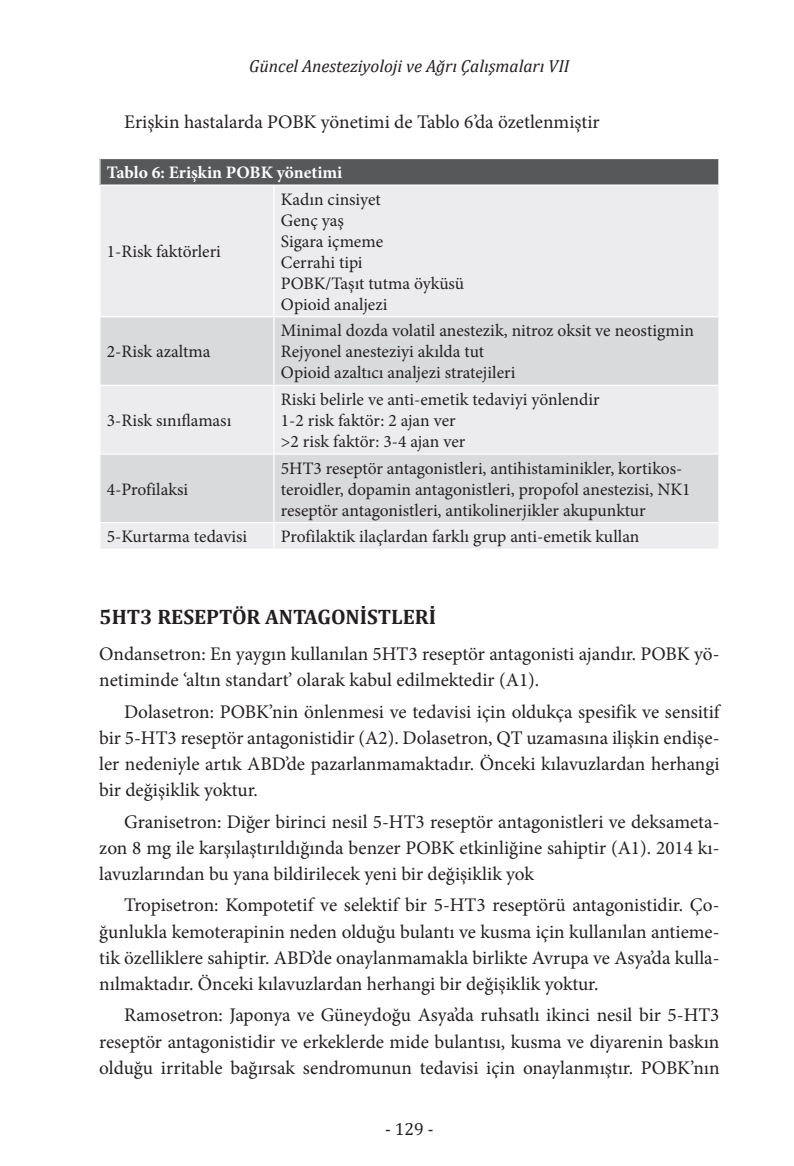
<style>
.page{position:relative;width:794px;height:1166px;background:#fff}
.page>*{position:absolute;margin:0;border:0;box-sizing:border-box;transform-origin:0 0}
.baslık_1{font:700 21px "Cambria";color:#231f20}
.duzyazi{font:19.25px/26.2px "Minion Pro";color:#231f20;text-align:justify}
.duzyazi_2{font:19.25px/26.2px "Minion Pro";color:#231f20}
.tabloyazi{font:17.5px/21px "Minion Pro";color:#231f20}
.t1{font:italic 17.5px "Cambria";color:#231f20}
.tabloyazibold{font:700 17.5px "Minion Pro";color:#fff}
.t2{font:17.5px "Cambria";color:#231f20}
</style>
<div class="page">
<div style="left:100px;top:158px;width:619px;height:27px;background:#57585a"></div>
<div style="left:101px;top:186px;width:617px;height:363px;background:#ececee"></div>
<svg style="left:100px;top:317px;width:618px;height:205px;background:#dfe0e2"></svg>
<hr style="left:273px;top:186px;width:1px;height:130px;background:#fff">
<hr style="left:99px;top:316px;width:175px;height:1px;background:#fff">
<hr style="left:274px;top:316px;width:445px;height:1px;background:#fff">
<hr style="left:273px;top:317px;width:1px;height:68px;background:#fff">
<hr style="left:99px;top:385px;width:175px;height:1px;background:#fff">
<hr style="left:274px;top:385px;width:445px;height:1px;background:#fff">
<hr style="left:273px;top:386px;width:1px;height:67px;background:#fff">
<hr style="left:99px;top:453px;width:175px;height:2px;background:#fff">
<hr style="left:274px;top:453px;width:445px;height:2px;background:#fff">
<hr style="left:273px;top:455px;width:1px;height:67px;background:#fff">
<hr style="left:99px;top:522px;width:175px;height:1px;background:#fff">
<hr style="left:274px;top:522px;width:445px;height:1px;background:#fff">
<svg style="left:273px;top:523px;width:1px;height:26px"></svg>
<hr style="left:99px;top:158px;width:175px;height:1px;background:#fff">
<svg style="left:99px;top:159px;width:1px;height:25px"></svg>
<hr style="left:274px;top:158px;width:445px;height:1px;background:#fff">
<svg style="left:718px;top:159px;width:1px;height:25px"></svg>
<hr style="left:99px;top:184px;width:175px;height:2px;background:#fff">
<hr style="left:274px;top:184px;width:445px;height:2px;background:#fff">
<p class="t1" style="left:249px;top:54px;width:322px">Güncel Anesteziyoloji ve Ağrı Çalışmaları VII</p>
<p class="duzyazi" style="left:124px;top:109px;width:477px">Erişkin hastalarda POBK yönetimi de Tablo 6’da özetlenmiştir</p>
<p class="tabloyazibold" style="left:107px;top:160px;width:237px">Tablo 6: Erişkin POBK yönetimi</p>
<p class="tabloyazi" style="left:107px;top:241px;width:116px">1-Risk faktörleri</p>
<p class="tabloyazi" style="left:107px;top:341px;width:105px">2-Risk azaltma</p>
<p class="tabloyazi" style="left:107px;top:410px;width:126px">3-Risk sınıflaması</p>
<p class="tabloyazi" style="left:107px;top:479px;width:83px">4-Profilaksi</p>
<p class="tabloyazi" style="left:281px;top:189px;width:101px">Kadın cinsiyet</p>
<p class="tabloyazi" style="left:281px;top:210px;width:64px">Genç yaş</p>
<p class="tabloyazi" style="left:281px;top:231px;width:104px">Sigara içmeme</p>
<p class="tabloyazi" style="left:281px;top:252px;width:83px">Cerrahi tipi</p>
<p class="tabloyazi" style="left:281px;top:273px;width:185px">POBK/Taşıt tutma öyküsü</p>
<p class="tabloyazi" style="left:281px;top:294px;width:108px">Opioid analjezi</p>
<p class="tabloyazi" style="left:281px;top:320px;width:414px">Minimal dozda volatil anestezik, nitroz oksit ve neostigmin</p>
<p class="tabloyazi" style="left:281px;top:341px;width:205px">Rejyonel anesteziyi akılda tut</p>
<p class="tabloyazi" style="left:281px;top:362px;width:236px">Opioid azaltıcı analjezi stratejileri</p>
<p class="tabloyazi" style="left:281px;top:389px;width:320px">Riski belirle ve anti-emetik tedaviyi yönlendir</p>
<p class="tabloyazi" style="left:281px;top:410px;width:176px">1-2 risk faktör: 2 ajan ver</p>
<p class="tabloyazi" style="left:281px;top:431px;width:186px">&gt;2 risk faktör: 3-4 ajan ver</p>
<p class="tabloyazi" style="left:281px;top:458px;width:411px">5HT3 reseptör antagonistleri, antihistaminikler, kortikos&shy;teroidler, dopamin antagonistleri, propofol anestezisi, NK1 reseptör antagonistleri, antikolinerjikler akupunktur</p>
<p class="tabloyazi" style="left:107px;top:526px;width:142px">5-Kurtarma tedavisi</p>
<p class="tabloyazi" style="left:281px;top:526px;width:360px">Profilaktik ilaçlardan farklı grup anti-emetik kullan</p>
<p class="baslık_1" style="left:99px;top:602px;width:338px">5HT3 RESEPTÖR ANTAGONISTLERI</p>
<p class="duzyazi_2" style="left:99px;top:641px;width:622px">Ondansetron: En yaygın kullanılan 5HT3 reseptör antagonisti ajandır. POBK yö&shy;netiminde ‘altın standart’ olarak kabul edilmektedir (A1).</p>
<p class="duzyazi" style="left:99px;top:698px;width:622px;text-indent:25px">Dolasetron: POBK’nin önlenmesi ve tedavisi için oldukça spesifik ve sensitif bir 5-HT3 reseptör antagonistidir (A2). Dolasetron, QT uzamasına ilişkin endişe&shy;ler nedeniyle artık ABD’de pazarlanmamaktadır. Önceki kılavuzlardan herhangi bir değişiklik yoktur.</p>
<p class="duzyazi" style="left:99px;top:808px;width:622px;text-indent:25px">Granisetron: Diğer birinci nesil 5-HT3 reseptör antagonistleri ve deksameta&shy;zon 8 mg ile karşılaştırıldığında benzer POBK etkinliğine sahiptir (A1). 2014 kı&shy;lavuzlarından bu yana bildirilecek yeni bir değişiklik yok</p>
<p class="duzyazi" style="left:99px;top:892px;width:622px;text-indent:25px">Tropisetron: Kompotetif ve selektif bir 5-HT3 reseptörü antagonistidir. Ço&shy;ğunlukla kemoterapinin neden olduğu bulantı ve kusma için kullanılan antieme&shy;tik özelliklere sahiptir. ABD’de onaylanmamakla birlikte Avrupa ve Asya’da kulla&shy;nılmaktadır. Önceki kılavuzlardan herhangi bir değişiklik yoktur.</p>
<p class="duzyazi" style="left:99px;top:1002px;width:622px;text-indent:25px">Ramosetron: Japonya ve Güneydoğu Asya’da ruhsatlı ikinci nesil bir 5-HT3 reseptör antagonistidir ve erkeklerde mide bulantısı, kusma ve diyarenin baskın olduğu irritable bağırsak sendromunun tedavisi için onaylanmıştır. POBK’nın</p>
<p class="t2" style="left:385px;top:1118px;width:50px">- 129 -</p>
</div>
